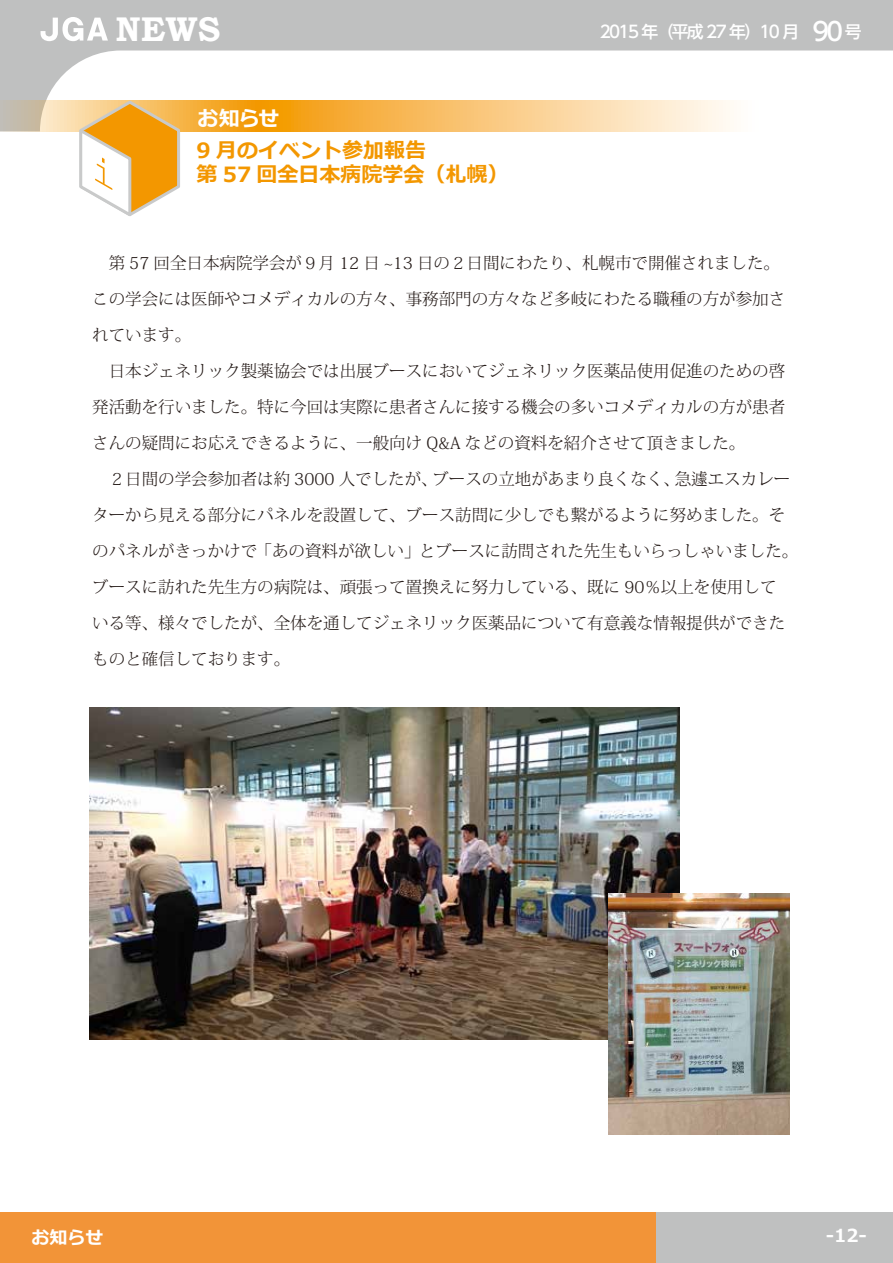
<style>
.page{position:relative;width:893px;height:1263px;background:#fff}
.page>*{position:absolute;margin:0;border:0;box-sizing:border-box;transform-origin:0 0}
.t1{font:700 34.2px "Bookman Old Style";color:#fff}
.t2{font:700 21px/24px "Meiryo";color:#f39700}
.t3{font:700 21px "Meiryo";color:#fff}
.t4{font:700 18px "Meiryo";color:#fff}
.t5{font:500 16.8px "UD Shin Go NT Pr 6 N";letter-spacing:-.1em;color:#fff}
.t6{font:300 16.5px/36px "Koz Min Pr 6 N";color:#221815}
.s1{font-size:25.2px}
</style>
<div class="page">
<div style="left:0;top:1212px;width:657px;height:51px;background:#f29438"></div>
<div style="left:657px;top:1212px;width:236px;height:51px;background:#bfc0c0"></div>
<svg style="left:0;top:0;width:893px;height:101px;fill:#bfc0c0"></svg>
<svg style="left:41px;top:17px;width:67px;height:24px"></svg>
<svg style="left:0;top:101px;width:734px;height:31px;background:#f5c67a"></svg>
<img style="left:89px;top:707px;width:591px;height:332px">
<img style="left:609px;top:893px;width:180px;height:241px">
<svg style="left:77px;top:99px;width:105px;height:117px"></svg>
<h1 class="t1" style="left:116px;top:8px;width:106px">NEWS</h1>
<p class="t5" style="left:600px;top:18px;width:263px">2015 年（平成 27 年）10 月　<span class="s1">90</span> 号</p>
<p class="t3" style="left:198px;top:104px;width:83px">お知らせ</p>
<p class="t2" style="left:197px;top:139px;width:313px">9 月のイベント参加報告<br>第 57 回全日本病院学会（札幌）</p>
<p class="t6" style="left:92px;top:245px;width:708px">　第 57 回全日本病院学会が９月 12 日 ~13 日の２日間にわたり、札幌市で開催されました。この学会には医師やコメディカルの方々、事務部門の方々など多岐にわたる職種の方が参加されています。<br>　日本ジェネリック製薬協会では出展ブースにおいてジェネリック医薬品使用促進のための啓発活動を行いました。特に今回は実際に患者さんに接する機会の多いコメディカルの方が患者さんの疑問にお応えできるように、一般向け Q&amp;A などの資料を紹介させて頂きました。<br>　２日間の学会参加者は約 3000 人でしたが、ブースの立地があまり良くなく、急遽エスカレーターから見える部分にパネルを設置して、ブース訪問に少しでも繋がるように努めました。そのパネルがきっかけで「あの資料が欲しい」とブースに訪問された先生もいらっしゃいました。ブースに訪れた先生方の病院は、頑張って置換えに努力している、既に 90％以上を使用して<br>いる等、様々でしたが、全体を通してジェネリック医薬品について有意義な情報提供ができたものと確信しております。</p>
<p class="t4" style="left:31px;top:1224px;width:74px">お知らせ</p>
<p class="t4" style="left:826px;top:1223px;width:43px">-12-</p>
</div>
